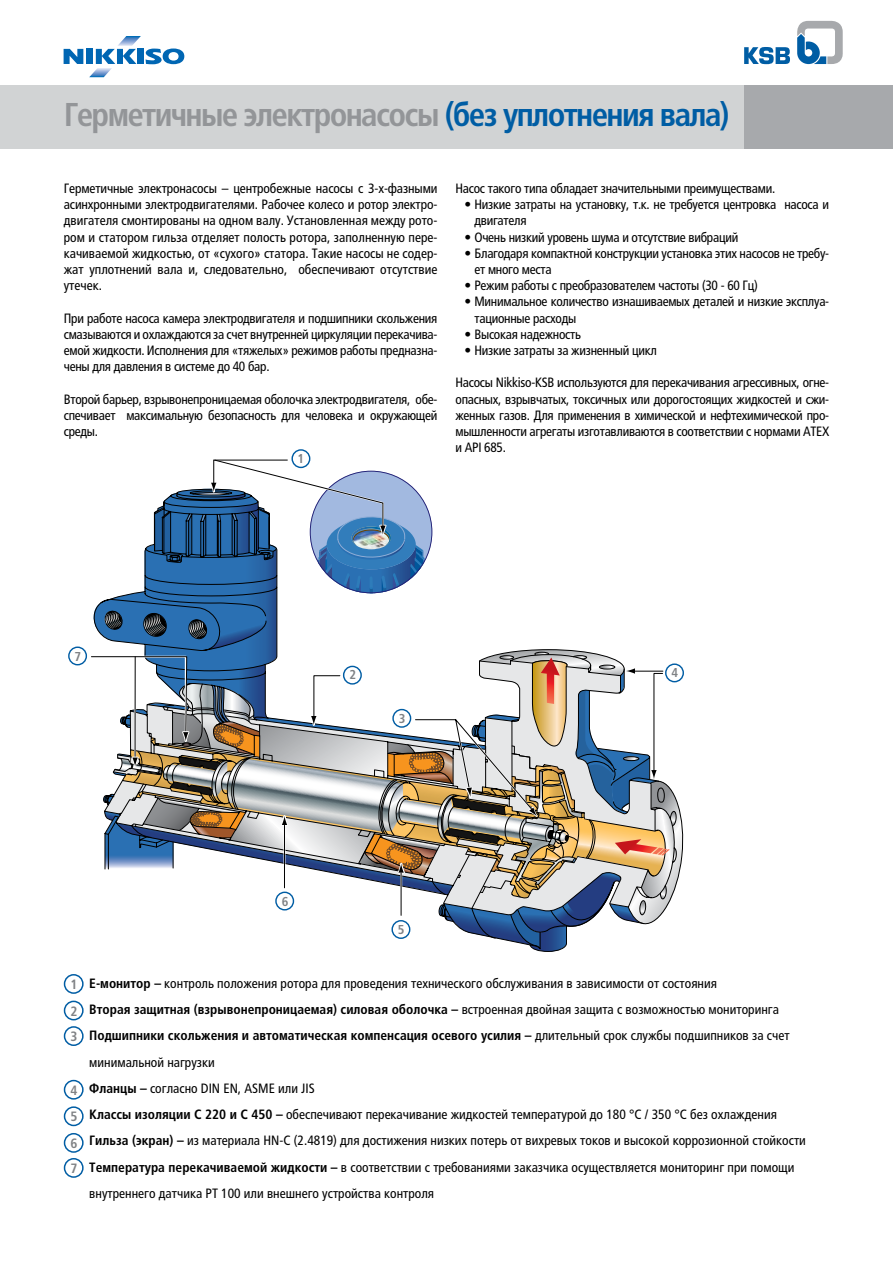
<style>
.page{position:relative;width:893px;height:1263px;background:#fff}
.page>*{position:absolute;margin:0;border:0;box-sizing:border-box;transform-origin:0 0}
.t1{font:700 condensed 33px "Frutiger LTCYR";letter-spacing:-.05em;color:#939598}
.t2{font:condensed 13.5px/16.2px "Frutiger LTCYR";letter-spacing:-.02em;color:#000;text-align:justify}
.t3{font:condensed 13.5px/26.2px "Frutiger LTCYR";color:#000}
.t4{font:700 condensed 13.5px/26.1px "Frutiger LTCYR";color:#808285;text-align:justify}
.t5{font:700 condensed 12.9px "Frutiger LTCYR";color:#808285}
.s1{color:#005da4}
.s2{font-weight:700}
</style>
<div class="page">
<div style="left:0;top:85px;width:750px;height:64px;background:#d1d3d4"></div>
<div style="left:744px;top:85px;width:149px;height:64px;background:#a7a9ac"></div>
<svg style="left:64px;top:49px;width:19px;height:15px"></svg>
<div style="left:87px;top:49px;width:6px;height:15px;background:#0066b3"></div>
<svg style="left:89px;top:36px;width:95px;height:41px"></svg>
<svg style="left:797px;top:21px;width:46px;height:43px"></svg>
<svg style="left:744px;top:47px;width:46px;height:17px"></svg>
<div style="left:64px;top:974px;width:20px;height:20px;border:2px solid #005da4;border-radius:50%"></div>
<div style="left:64px;top:1001px;width:20px;height:19px;border:2px solid #005da4;border-radius:50%"></div>
<div style="left:64px;top:1026px;width:20px;height:20px;border:2px solid #005da4;border-radius:50%"></div>
<div style="left:64px;top:1106px;width:20px;height:20px;border:2px solid #005da4;border-radius:50%"></div>
<div style="left:64px;top:1133px;width:20px;height:20px;border:2px solid #005da4;border-radius:50%"></div>
<div style="left:64px;top:1158px;width:20px;height:20px;border:2px solid #005da4;border-radius:50%"></div>
<svg style="left:68px;top:459px;width:616px;height:492px"></svg>
<div style="left:68px;top:646px;width:19px;height:19px;border:1px solid #005da4;border-radius:50%"></div>
<div style="left:392px;top:709px;width:19px;height:19px;border:1px solid #005da4;border-radius:50%"></div>
<div style="left:343px;top:666px;width:19px;height:19px;border:1px solid #005da4;border-radius:50%"></div>
<div style="left:291px;top:449px;width:19px;height:19px;border:1px solid #005da4;border-radius:50%"></div>
<div style="left:391px;top:920px;width:19px;height:19px;border:1px solid #005da4;border-radius:50%"></div>
<div style="left:275px;top:891px;width:19px;height:19px;border:1px solid #005da4;border-radius:50%"></div>
<div style="left:665px;top:663px;width:19px;height:19px;border:1px solid #005da4;border-radius:50%"></div>
<div style="left:64px;top:1080px;width:20px;height:19px;border:2px solid #005da4;border-radius:50%"></div>
<h1 class="t1" style="left:64px;top:96px;width:667px">Герметичные электронасосы <span class="s1">(без уплотнения вала)</span></h1>
<p class="t2" style="left:64px;top:181px;width:375px">Герметичные электронасосы – центробежные насосы с 3-х-фазными асинхронными электродвигателями. Рабочее колесо и ротор электро&shy;двигателя смонтированы на одном валу. Установленная между рото&shy;ром и статором гильза отделяет полость ротора, заполненную пере&shy;качиваемой жидкостью, от «сухого» статора. Такие насосы не содер&shy;жат уплотнений вала и, следовательно, обеспечивают отсутствие утечек.</p>
<p class="t2" style="left:64px;top:310px;width:375px">При работе насоса камера электродвигателя и подшипники скольжения смазываются и охлаждаются за счет внутренней циркуляции перекачива&shy;емой жидкости. Исполнения для «тяжелых» режимов работы предназна&shy;чены для давления в системе до 40 бар.</p>
<p class="t2" style="left:64px;top:391px;width:375px">Второй барьер, взрывонепроницаемая оболочка электродвигателя, обе&shy;спечивает максимальную безопасность для человека и окружающей среды.</p>
<p class="t5" style="left:298px;top:452px;width:8px">1</p>
<p class="t2" style="left:455px;top:181px;width:321px">Насос такого типа обладает значительными преимуществами.</p>
<p class="t2" style="left:474px;top:197px;width:356px;text-indent:-10px">• Низкие затраты на установку, т.к. не требуется центровка насоса и двигателя</p>
<p class="t2" style="left:464px;top:229px;width:275px">• Очень низкий уровень шума и отсутствие вибраций</p>
<p class="t2" style="left:474px;top:245px;width:356px;text-indent:-10px">• Благодаря компактной конструкции установка этих насосов не требу&shy;ет много места</p>
<p class="t2" style="left:464px;top:278px;width:295px">• Режим работы с преобразователем частоты (30 - 60 Гц)</p>
<p class="t2" style="left:474px;top:294px;width:356px;text-indent:-10px">• Минимальное количество изнашиваемых деталей и низкие эксплуа&shy;тационные расходы</p>
<p class="t2" style="left:464px;top:326px;width:118px">• Высокая надежность</p>
<p class="t2" style="left:464px;top:343px;width:194px">• Низкие затраты за жизненный цикл</p>
<p class="t2" style="left:455px;top:375px;width:375px">Насосы Nikkiso-KSB используются для перекачивания агрессивных, огне&shy;опасных, взрывчатых, токсичных или дорогостоящих жидкостей и сжи&shy;женных газов. Для применения в химической и нефтехимической про&shy;мышленности агрегаты изготавливаются в соответствии с нормами ATEX и API 685.</p>
<p class="t5" style="left:75px;top:649px;width:8px">7</p>
<p class="t5" style="left:349px;top:668px;width:8px">2</p>
<p class="t5" style="left:399px;top:712px;width:8px">3</p>
<p class="t5" style="left:282px;top:894px;width:8px">6</p>
<p class="t5" style="left:398px;top:923px;width:8px">5</p>
<p class="t5" style="left:671px;top:666px;width:8px">4</p>
<p class="t4" style="left:71px;top:971px;width:9px">1<br>2<br>3</p>
<p class="t4" style="left:71px;top:1077px;width:9px">4</p>
<p class="t4" style="left:71px;top:1104px;width:9px;line-height:26.5px">5<br>6</p>
<p class="t4" style="left:71px;top:1155px;width:9px">7</p>
<p class="t3" style="left:89px;top:970px;width:718px"><span class="s2">E-монитор –</span> контроль положения ротора для проведения технического обслуживания в зависимости от состояния<br><span class="s2">Вторая защитная (взрывонепроницаемая) силовая оболочка –</span> встроенная двойная защита с возможностью мониторинга <span class="s2">Подшипники скольжения и автоматическая компенсация осевого усилия –</span> длительный срок службы подшипников за счет минимальной нагрузки<br><span class="s2">Фланцы –</span> согласно DIN EN, ASME или JIS<br><span class="s2">Классы изоляции C 220 и C 450 –</span> обеспечивают перекачивание жидкостей температурой до 180 °C / 350 °C без охлаждения <span class="s2">Гильза (экран) –</span> из материала HN-C (2.4819) для достижения низких потерь от вихревых токов и высокой коррозионной стойкости <span class="s2">Температура перекачиваемой жидкости –</span> в соответствии с требованиями заказчика осуществляется мониторинг при помощи внутреннего датчика PT 100 или внешнего устройства контроля</p>
</div>
